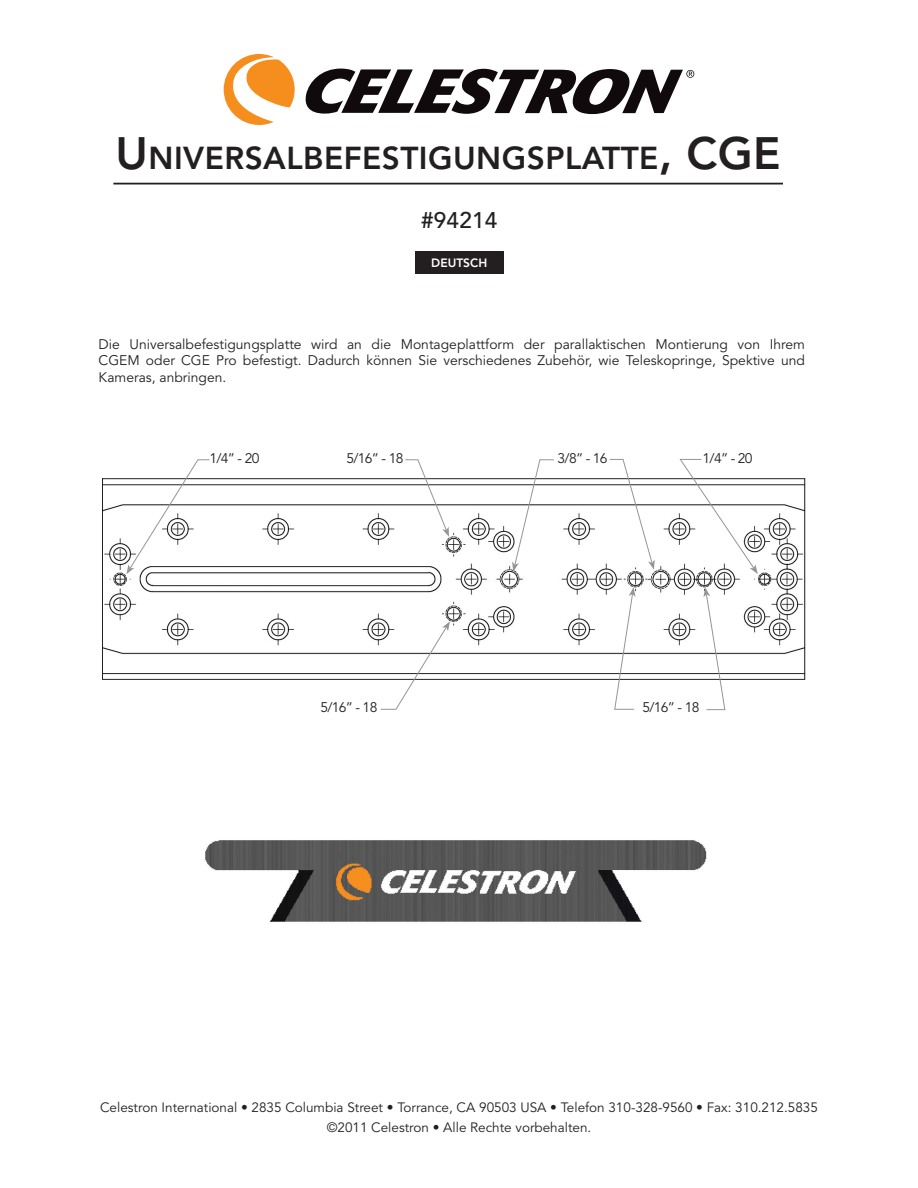
<style>
.page{position:relative;width:918px;height:1188px;background:#fff}
.page>*{position:absolute;margin:0;border:0;box-sizing:border-box;transform-origin:0 0}
.t1{font:800 31.5px "Avenir";letter-spacing:.015em;color:#231f20}
.t2{font:500 22.5px "Avenir";letter-spacing:.01em;color:#231f20}
.Body_Basic{font:13.8px/16.5px "Avenir";color:#231f20;text-align:justify}
.t3{font:13.5px "Avenir";color:#231f20}
.t4{font:800 12px "Avenir";color:#fff}
.s1{font-size:45px}
</style>
<div class="page">
<svg style="left:224px;top:54px;width:71px;height:71px"></svg>
<svg style="left:305px;top:69px;width:389px;height:45px"></svg>
<img style="left:102px;top:479px;width:703px;height:200px">
<img style="left:205px;top:840px;width:502px;height:82px">
<svg style="left:126px;top:459px;width:84px;height:115px"></svg>
<svg style="left:405px;top:459px;width:44px;height:78px"></svg>
<svg style="left:512px;top:459px;width:43px;height:113px"></svg>
<svg style="left:609px;top:459px;width:46px;height:111px"></svg>
<svg style="left:380px;top:621px;width:70px;height:89px"></svg>
<svg style="left:614px;top:587px;width:22px;height:123px"></svg>
<svg style="left:703px;top:587px;width:23px;height:123px"></svg>
<svg style="left:679px;top:459px;width:79px;height:115px"></svg>
<div style="left:415px;top:252px;width:88px;height:22px;background:#231f20"></div>
<hr style="left:113px;top:183px;width:670px;height:1px;background:#231f20">
<p class="t1" style="left:116px;top:140px;width:633px"><span class="s1">U</span> NIVERSALBEFESTIGUNGSPLATTE<span class="s1">, CGE</span></p>
<p class="t2" style="left:421px;top:207px;width:78px">#94214</p>
<p class="t4" style="left:431px;top:256px;width:57px">DEUTSCH</p>
<p class="Body_Basic" style="left:99px;top:336px;width:708px">Die Universalbefestigungsplatte wird an die Montageplattform der parallaktischen Montierung von Ihrem CGEM oder CGE Pro befestigt. Dadurch können Sie verschiedenes Zubehör, wie Teleskopringe, Spektive und Kameras, anbringen.</p>
<p class="Body_Basic" style="left:209px;top:450px;width:51px">1/4” - 20</p>
<p class="Body_Basic" style="left:346px;top:450px;width:58px">5/16” - 18</p>
<p class="Body_Basic" style="left:558px;top:450px;width:51px">3/8” - 16</p>
<p class="Body_Basic" style="left:703px;top:450px;width:51px">1/4” - 20</p>
<p class="Body_Basic" style="left:320px;top:700px;width:58px">5/16” - 18</p>
<p class="Body_Basic" style="left:642px;top:700px;width:58px">5/16” - 18</p>
<p class="t3" style="left:100px;top:1100px;width:719px">Celestron International • 2835 Columbia Street • Torrance, CA 90503 USA • Telefon 310-328-9560 • Fax: 310.212.5835</p>
<p class="t3" style="left:327px;top:1119px;width:266px">©2011 Celestron • Alle Rechte vorbehalten.</p>
</div>
